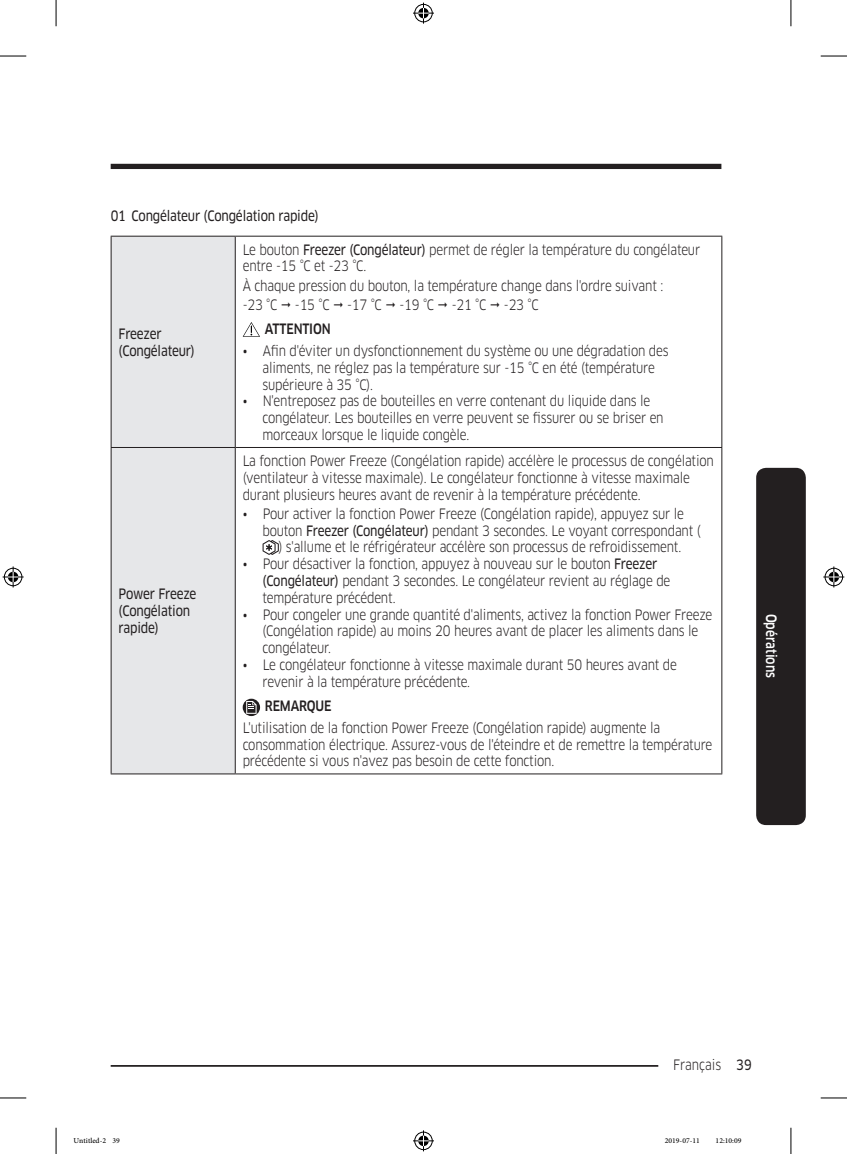
<style>
.page{position:relative;width:847px;height:1154px;background:#fff}
.page>*{position:absolute;margin:0;border:0;box-sizing:border-box;transform-origin:0 0}
.t1{font:14px/16.8px "Samsung Clan Pro";letter-spacing:-.015em;color:#231f20;scale:.85 1}
.t2{font:14px/16.8px "Samsung Clan Pro News";letter-spacing:-.015em;color:#231f20;scale:.85 1}
.DL_DT_Icon{font:500 14px "Samsung Clan Pro";letter-spacing:-.015em;color:#231f20;scale:.85 1}
.Sidebar{font:500 14px "Samsung Clan Pro";color:#fff;scale:.85 1}
.t3{font:10.5px "Adobe Arabic";color:#000}
.s1{font-family:"Samsung Clan Pro News"}
</style>
<div class="page">
<div style="left:111px;top:164px;width:610px;height:5px;background:#231f20"></div>
<hr style="left:111px;top:1065px;width:610px;height:2px;background:#231f20">
<div style="left:658px;top:1055px;width:78px;height:17px;background:#fff"></div>
<div style="left:755px;top:468px;width:50px;height:357px;background:#231f20;border-radius:10px"></div>
<div style="left:112px;top:237px;width:123px;height:536px;background:#e6e7e9"></div>
<hr style="left:111px;top:236px;width:124px;height:1px;background:#231f20">
<hr style="left:111px;top:237px;width:1px;height:210px;background:#231f20">
<hr style="left:235px;top:236px;width:487px;height:1px;background:#231f20">
<hr style="left:235px;top:237px;width:1px;height:210px;background:#231f20">
<hr style="left:721px;top:237px;width:1px;height:210px;background:#231f20">
<hr style="left:111px;top:447px;width:124px;height:1px;background:#231f20">
<hr style="left:111px;top:448px;width:1px;height:325px;background:#231f20">
<hr style="left:235px;top:447px;width:487px;height:1px;background:#231f20">
<hr style="left:235px;top:448px;width:1px;height:325px;background:#231f20">
<hr style="left:721px;top:448px;width:1px;height:325px;background:#231f20">
<hr style="left:111px;top:773px;width:124px;height:1px;background:#231f20">
<hr style="left:235px;top:773px;width:487px;height:1px;background:#231f20">
<svg style="left:242px;top:322px;width:18px;height:15px"></svg>
<svg style="left:262px;top:540px;width:17px;height:15px"></svg>
<svg style="left:242px;top:699px;width:18px;height:17px"></svg>
<svg style="left:246px;top:701px;width:10px;height:13px"></svg>
<svg style="left:0;top:56px;width:26px;height:1px"></svg>
<svg style="left:820px;top:56px;width:26px;height:1px"></svg>
<svg style="left:0;top:1097px;width:26px;height:1px"></svg>
<svg style="left:820px;top:1097px;width:26px;height:1px"></svg>
<svg style="left:56px;top:0;width:1px;height:26px"></svg>
<svg style="left:56px;top:1128px;width:1px;height:26px"></svg>
<svg style="left:790px;top:0;width:1px;height:26px"></svg>
<svg style="left:790px;top:1128px;width:1px;height:26px"></svg>
<svg style="left:413px;top:3px;width:21px;height:21px"></svg>
<svg style="left:413px;top:1130px;width:21px;height:21px"></svg>
<svg style="left:3px;top:566px;width:21px;height:21px"></svg>
<svg style="left:823px;top:566px;width:21px;height:21px"></svg>
<h4 class="t2" style="left:111px;top:207px;width:246px">01 Congélateur (Congélation rapide)</h4>
<p class="t2" style="left:118px;top:325px;width:91px">Freezer (Congélateur)</p>
<p class="t2" style="left:118px;top:586px;width:93px">Power Freeze (Congélation rapide)</p>
<p class="t1" style="left:242px;top:241px;width:539px">Le bouton <span class="s1">Freezer (Congélateur)</span> permet de régler la température du congélateur entre -15 °C et -23 °C.</p>
<p class="t1" style="left:242px;top:277px;width:496px">À chaque pression du bouton, la température change dans l'ordre suivant :</p>
<p class="t1" style="left:242px;top:296px;width:42px">-23 °C</p>
<p class="t1" style="left:295px;top:296px;width:42px">-15 °C</p>
<p class="t1" style="left:347px;top:296px;width:42px">-17 °C</p>
<p class="t1" style="left:399px;top:296px;width:42px">-19 °C</p>
<p class="t1" style="left:451px;top:296px;width:42px">-21 °C</p>
<p class="t1" style="left:503px;top:296px;width:42px">-23 °C</p>
<p class="DL_DT_Icon" style="left:265px;top:321px;width:79px">ATTENTION</p>
<p class="t1" style="left:262px;top:342px;width:479px;text-indent:-20px">• Afin d'éviter un dysfonctionnement du système ou une dégradation des aliments, ne réglez pas la température sur -15 °C en été (température supérieure à 35 °C).</p>
<p class="t1" style="left:262px;top:393px;width:473px;text-indent:-20px">• N'entreposez pas de bouteilles en verre contenant du liquide dans le congélateur. Les bouteilles en verre peuvent se fissurer ou se briser en morceaux lorsque le liquide congèle.</p>
<p class="t1" style="left:242px;top:452px;width:555px">La fonction Power Freeze (Congélation rapide) accélère le processus de congélation (ventilateur à vitesse maximale). Le congélateur fonctionne à vitesse maximale durant plusieurs heures avant de revenir à la température précédente.</p>
<p class="t1" style="left:242px;top:505px;width:520px">• Pour activer la fonction Power Freeze (Congélation rapide), appuyez sur le</p>
<p class="t1" style="left:262px;top:522px;width:516px">bouton <span class="s1">Freezer (Congélateur)</span> pendant 3 secondes. Le voyant correspondant (</p>
<p class="t1" style="left:278px;top:539px;width:475px">) s'allume et le réfrigérateur accélère son processus de refroidissement.</p>
<p class="t1" style="left:262px;top:556px;width:481px;text-indent:-20px">• Pour désactiver la fonction, appuyez à nouveau sur le bouton <span class="s1">Freezer (Congélateur)</span> pendant 3 secondes. Le congélateur revient au réglage de température précédent.</p>
<p class="t1" style="left:262px;top:606px;width:530px;text-indent:-20px">• Pour congeler une grande quantité d'aliments, activez la fonction Power Freeze (Congélation rapide) au moins 20 heures avant de placer les aliments dans le congélateur.</p>
<p class="t1" style="left:262px;top:656px;width:489px;text-indent:-20px">• Le congélateur fonctionne à vitesse maximale durant 50 heures avant de revenir à la température précédente.</p>
<p class="DL_DT_Icon" style="left:265px;top:698px;width:80px">REMARQUE</p>
<p class="t1" style="left:242px;top:719px;width:554px">L'utilisation de la fonction Power Freeze (Congélation rapide) augmente la consommation électrique. Assurez-vous de l'éteindre et de remettre la température précédente si vous n'avez pas besoin de cette fonction.</p>
<p class="Sidebar" style="left:779px;top:613px;width:77px;rotate:90deg">Opérations</p>
<p class="t1" style="left:673px;top:1056px;width:94px">Français <span class="s1">39</span></p>
<p class="t3" style="left:74px;top:1133px;width:48px">Untitled-2 39</p>
<p class="t3" style="left:664px;top:1133px;width:37px">2019-07-11</p>
<p class="t3" style="left:715px;top:1133px;width:27px">12:10:09</p>
</div>
